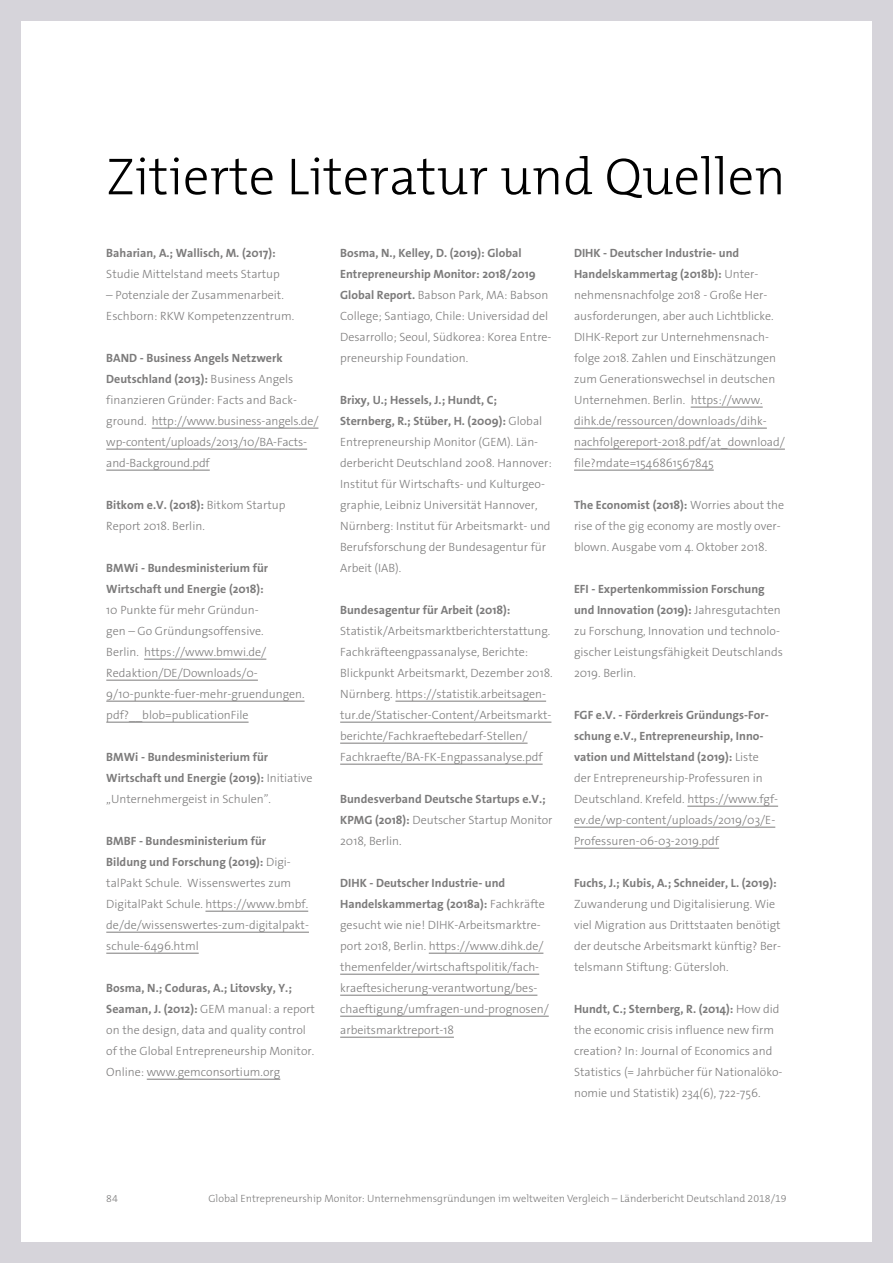
<style>
.page{position:relative;width:893px;height:1263px;background:#d6d4da}
.page>*{position:absolute;margin:0;border:0;box-sizing:border-box;transform-origin:0 0}
.t1{font:300 52.5px "The Mix B W3";color:#000}
.t2{font:300 12px/21px "The Sans Os F";color:#7c7b7b}
.t3{font:700 12px/21px "The Sans Os F";color:#7c7b7b}
.t4{font:300 10.5px "The Mix B W3";color:#7c7b7b}
.s1{font-weight:700}
.s2{font-weight:300}
</style>
<div class="page">
<div style="left:21px;top:21px;width:851px;height:1221px;background:#fff"></div>
<hr style="left:152px;top:428px;width:166px;height:1px;background:#7c7b7b">
<hr style="left:106px;top:449px;width:201px;height:1px;background:#7c7b7b">
<hr style="left:106px;top:470px;width:104px;height:1px;background:#7c7b7b">
<hr style="left:144px;top:659px;width:122px;height:1px;background:#7c7b7b">
<hr style="left:106px;top:680px;width:152px;height:1px;background:#7c7b7b">
<hr style="left:106px;top:701px;width:199px;height:1px;background:#7c7b7b">
<hr style="left:106px;top:722px;width:143px;height:1px;background:#7c7b7b">
<hr style="left:205px;top:911px;width:103px;height:1px;background:#7c7b7b">
<hr style="left:106px;top:932px;width:203px;height:1px;background:#7c7b7b">
<hr style="left:106px;top:953px;width:93px;height:1px;background:#7c7b7b">
<hr style="left:147px;top:1079px;width:133px;height:1px;background:#7c7b7b">
<hr style="left:395px;top:701px;width:151px;height:1px;background:#7c7b7b">
<hr style="left:340px;top:722px;width:211px;height:1px;background:#7c7b7b">
<hr style="left:340px;top:743px;width:188px;height:1px;background:#7c7b7b">
<hr style="left:340px;top:764px;width:203px;height:1px;background:#7c7b7b">
<hr style="left:429px;top:953px;width:114px;height:1px;background:#7c7b7b">
<hr style="left:340px;top:974px;width:199px;height:1px;background:#7c7b7b">
<hr style="left:340px;top:995px;width:197px;height:1px;background:#7c7b7b">
<hr style="left:340px;top:1016px;width:209px;height:1px;background:#7c7b7b">
<hr style="left:340px;top:1037px;width:114px;height:1px;background:#7c7b7b">
<hr style="left:691px;top:407px;width:72px;height:1px;background:#7c7b7b">
<hr style="left:574px;top:428px;width:193px;height:1px;background:#7c7b7b">
<hr style="left:574px;top:449px;width:211px;height:1px;background:#7c7b7b">
<hr style="left:574px;top:470px;width:140px;height:1px;background:#7c7b7b">
<hr style="left:687px;top:806px;width:91px;height:1px;background:#7c7b7b">
<hr style="left:574px;top:827px;width:201px;height:1px;background:#7c7b7b">
<hr style="left:574px;top:848px;width:145px;height:1px;background:#7c7b7b">
<h1 class="t1" style="left:106px;top:143px;width:681px">Zitierte Literatur und Quellen</h1>
<p class="t3" style="left:106px;top:243px;width:171px">Baharian, A.; Wallisch, M. (2017):</p>
<p class="t2" style="left:106px;top:264px;width:175px">Studie Mittelstand meets Startup</p>
<p class="t2" style="left:106px;top:285px;width:189px">– Potenziale der Zusammenarbeit.<br>Eschborn: RKW Kompetenzzentrum.</p>
<p class="t2" style="left:106px;top:348px;width:214px"><span class="s1">BAND - Business Angels Netzwerk Deutschland (2013):</span> Business Angels finanzieren Gründer: Facts and Back&shy;ground. http://www.business-angels.de/ wp-content/uploads/2013/10/BA-Facts&shy;and-Background.pdf</p>
<p class="t2" style="left:106px;top:495px;width:181px"><span class="s1">Bitkom e.V. (2018):</span> Bitkom Startup<br>Report 2018. Berlin.</p>
<p class="t3" style="left:106px;top:558px;width:163px">BMWi - Bundesministerium für<br>Wirtschaft und Energie (2018):</p>
<p class="t2" style="left:106px;top:600px;width:200px">10 Punkte für mehr Gründun-<br>gen – Go Gründungsoffensive.<br>Berlin. https://www.bmwi.de/<br>Redaktion/DE/Downloads/0-<br>9/10-punkte-fuer-mehr-gruendungen. pdf?__blob=publicationFile</p>
<p class="t3" style="left:106px;top:747px;width:208px">BMWi - Bundesministerium für<br>Wirtschaft und Energie (2019): <span class="s2">Initiative „Unternehmergeist in Schulen”.</span></p>
<p class="t2" style="left:106px;top:831px;width:204px"><span class="s1">BMBF - Bundesministerium für Bildung und Forschung (2019):</span> Digi&shy;talPakt Schule. Wissenswertes zum DigitalPakt Schule. https://www.bmbf. de/de/wissenswertes-zum-digitalpakt&shy;schule-6496.html</p>
<p class="t2" style="left:106px;top:978px;width:210px"><span class="s1">Bosma, N.; Coduras, A.; Litovsky, Y.; Seaman, J. (2012):</span> GEM manual: a report on the design, data and quality control of the Global Entrepreneurship Monitor.<br>Online: www.gemconsortium.org</p>
<p class="t2" style="left:340px;top:243px;width:213px"><span class="s1">Bosma, N., Kelley, D. (2019): Global Entrepreneurship Monitor: 2018/2019<br>Global Report.</span> Babson Park, MA: Babson College; Santiago, Chile: Universidad del Desarrollo; Seoul, Südkorea: Korea Entre&shy;preneurship Foundation.</p>
<p class="t2" style="left:340px;top:390px;width:213px"><span class="s1">Brixy, U.; Hessels, J.; Hundt, C; Sternberg, R.; Stüber, H. (2009):</span> Global Entrepreneurship Monitor (GEM). Län&shy;derbericht Deutschland 2008. Hannover:<br>Institut für Wirtschafts- und Kulturgeo&shy;graphie, Leibniz Universität Hannover, Nürnberg: Institut für Arbeitsmarkt- und Berufsforschung der Bundesagentur für Arbeit (IAB).</p>
<p class="t3" style="left:340px;top:600px;width:172px">Bundesagentur für Arbeit (2018):</p>
<p class="t2" style="left:340px;top:621px;width:214px">Statistik/Arbeitsmarktberichterstattung.<br>Fachkräfteengpassanalyse, Berichte:<br>Blickpunkt Arbeitsmarkt, Dezember 2018.<br>Nürnberg. https://statistik.arbeitsagen&shy;tur.de/Statischer-Content/Arbeitsmarkt&shy;berichte/Fachkraeftebedarf-Stellen/ Fachkraefte/BA-FK-Engpassanalyse.pdf</p>
<p class="t3" style="left:340px;top:789px;width:214px">Bundesverband Deutsche Startups e.V.;<br>KPMG (2018): <span class="s2">Deutscher Startup Monitor<br>2018, Berlin.</span></p>
<p class="t2" style="left:340px;top:873px;width:210px"><span class="s1">DIHK - Deutscher Industrie- und Handelskammertag (2018a):</span> Fachkräfte gesucht wie nie! DIHK-Arbeitsmarktre&shy;port 2018, Berlin. https://www.dihk.de/ themenfelder/wirtschaftspolitik/fach&shy;kraeftesicherung-verantwortung/bes&shy;chaeftigung/umfragen-und-prognosen/ arbeitsmarktreport-18</p>
<p class="t2" style="left:574px;top:243px;width:212px"><span class="s1">DIHK - Deutscher Industrie- und Handelskammertag (2018b):</span> Unter&shy;nehmensnachfolge 2018 - Große Her&shy;ausforderungen, aber auch Lichtblicke.<br>DIHK-Report zur Unternehmensnach&shy;folge 2018. Zahlen und Einschätzungen zum Generationswechsel in deutschen Unternehmen. Berlin. https://www. dihk.de/ressourcen/downloads/dihk&shy;nachfolgereport-2018.pdf/at_download/ file?mdate=1546861567845</p>
<p class="t2" style="left:574px;top:495px;width:212px"><span class="s1">The Economist (2018):</span> Worries about the rise of the gig economy are mostly over&shy;blown. Ausgabe vom 4. Oktober 2018.</p>
<p class="t2" style="left:574px;top:579px;width:210px"><span class="s1">EFI - Expertenkommission Forschung und Innovation (2019):</span> Jahresgutachten zu Forschung, Innovation und technolo&shy;gischer Leistungsfähigkeit Deutschlands 2019. Berlin.</p>
<p class="t2" style="left:574px;top:705px;width:206px"><span class="s1">FGF e.V. - Förderkreis Gründungs-For&shy;schung e.V., Entrepreneurship, Inno&shy;vation und Mittelstand (2019):</span> Liste der Entrepreneurship-Professuren in Deutschland. Krefeld. https://www.fgf&shy;ev.de/wp-content/uploads/2019/03/E-Professuren-06-03-2019.pdf</p>
<p class="t3" style="left:574px;top:873px;width:204px">Fuchs, J.; Kubis, A.; Schneider, L. (2019):</p>
<p class="t2" style="left:574px;top:894px;width:209px">Zuwanderung und Digitalisierung. Wie viel Migration aus Drittstaaten benötigt der deutsche Arbeitsmarkt künftig? Ber&shy;telsmann Stiftung: Gütersloh.</p>
<p class="t2" style="left:574px;top:999px;width:210px"><span class="s1">Hundt, C.; Sternberg, R. (2014):</span> How did the economic crisis influence new firm creation? In: Journal of Economics and Statistics (= Jahrbücher für Nationalöko&shy;nomie und Statistik) 234(6), 722-756.</p>
<p class="t4" style="left:106px;top:1192px;width:13px">84</p>
<p class="t4" style="left:208px;top:1192px;width:580px">Global Entrepreneurship Monitor: Unternehmensgründungen im weltweiten Vergleich – Länderbericht Deutschland 2018/19</p>
</div>
